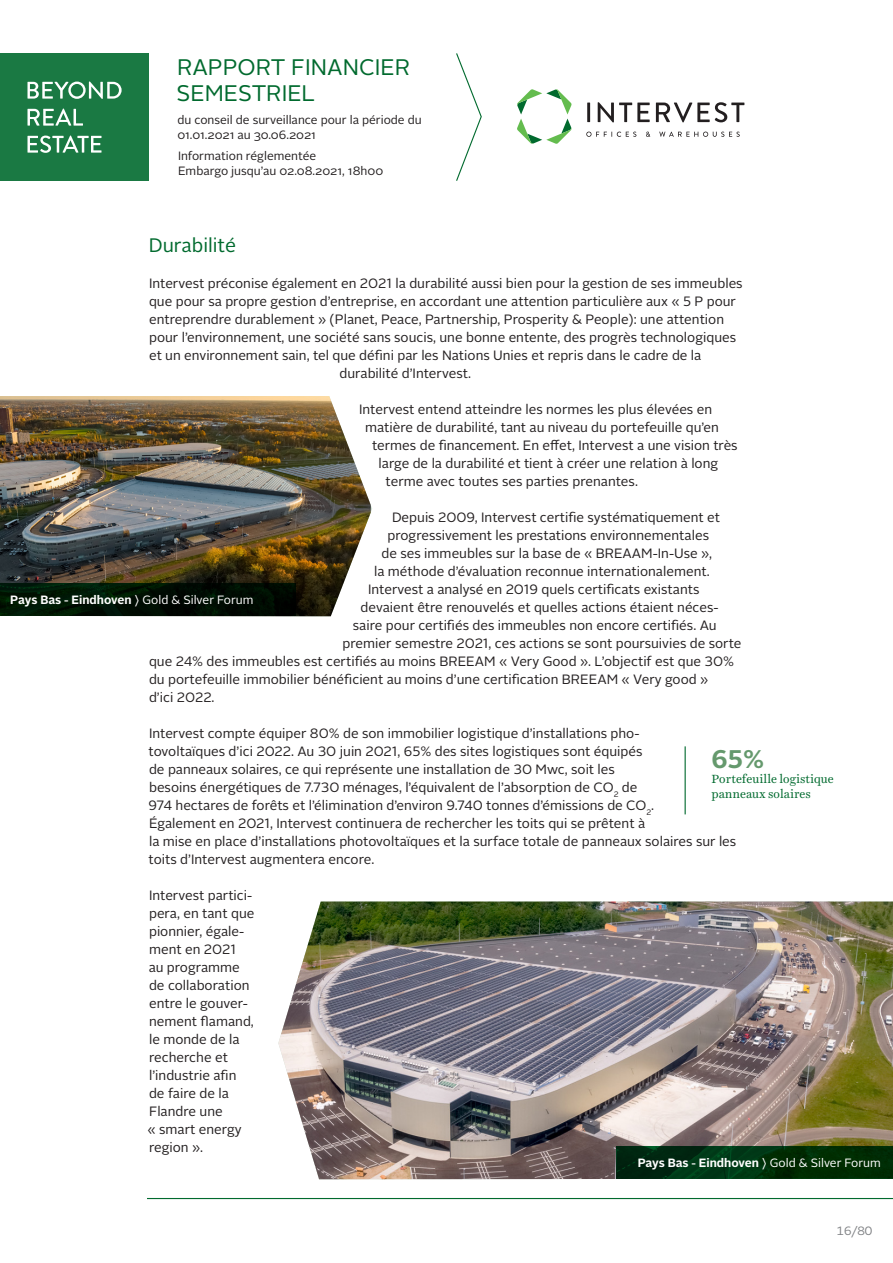
<style>
.page{position:relative;width:893px;height:1263px;background:#fff}
.page>*{position:absolute;margin:0;border:0;box-sizing:border-box;transform-origin:0 0}
.Call-out_Nested{font:700 25.5px "Alright Sans";color:#65996d}
.t1{font:22.5px/25.5px "Alright Sans";color:#016a2e}
.T3_JV_donkergroen{font:19.5px "Alright Sans";color:#016a2e}
.Body{font:13.5px/18px "Alright Sans";color:#231f20}
.t2{font:12px/15px "Alright Sans";color:#231f20}
.Bijschrift_foto_rech{font:12px "Alright Sans";color:#fff}
.Call-out_body{font:12px "Harriet Text";color:#016a2e}
.t3{font:12px "Alright Sans";color:#808285}
.s1{font-weight:700}
.s2{font-weight:500;font-size:11.7px}
</style>
<div class="page">
<svg style="left:456px;top:53px;width:26px;height:128px"></svg>
<div style="left:0;top:53px;width:149px;height:128px;background:#1a7943"></div>
<svg style="left:28px;top:136px;width:74px;height:17px"></svg>
<svg style="left:28px;top:109px;width:55px;height:17px"></svg>
<svg style="left:28px;top:82px;width:94px;height:17px"></svg>
<svg style="left:517px;top:89px;width:55px;height:55px"></svg>
<svg style="left:586px;top:132px;width:50px;height:5px"></svg>
<svg style="left:646px;top:132px;width:4px;height:5px"></svg>
<svg style="left:659px;top:132px;width:81px;height:5px"></svg>
<hr style="left:587px;top:103px;width:3px;height:19px;background:#231f20">
<svg style="left:598px;top:102px;width:52px;height:20px"></svg>
<svg style="left:656px;top:102px;width:88px;height:20px"></svg>
<img style="left:0;top:396px;width:371px;height:220px">
<img style="left:278px;top:901px;width:615px;height:278px">
<svg style="left:616px;top:1146px;width:277px;height:33px;background:#002e0c"></svg>
<svg style="left:0;top:583px;width:295px;height:33px;background:#001103"></svg>
<hr style="left:685px;top:746px;width:1px;height:68px;background:#016a2e">
<hr style="left:147px;top:1198px;width:746px;height:1px;background:#016a2e">
<h2 class="t1" style="left:177px;top:55px;width:235px">RAPPORT FINANCIER<br>SEMESTRIEL</h2>
<p class="t2" style="left:177px;top:112px;width:246px">du conseil de surveillance pour la période du<br>01.01.2021 au 30.06.2021</p>
<p class="t2" style="left:178px;top:149px;width:207px">Information réglementée<br>Embargo jusqu’au 02.08.2021, 18h00</p>
<p class="T3_JV_donkergroen" style="left:149px;top:232px;width:89px">Durabilité</p>
<p class="Body" style="left:149px;top:275px;width:595px">Intervest préconise également en 2021 la durabilité aussi bien pour la gestion de ses immeubles</p>
<p class="Body" style="left:149px;top:293px;width:588px">que pour sa propre gestion d’entreprise, en accordant une attention particulière aux « 5 P pour</p>
<p class="Body" style="left:149px;top:311px;width:577px">entreprendre durablement » (Planet, Peace, Partnership, Prosperity &amp; People): une attention</p>
<p class="Body" style="left:149px;top:329px;width:589px">pour l’environnement, une société sans soucis, une bonne entente, des progrès technologiques</p>
<p class="Body" style="left:149px;top:347px;width:554px">et un environnement sain, tel que défini par les Nations Unies et repris dans le cadre de la</p>
<p class="Body" style="left:340px;top:365px;width:133px">durabilité d’Intervest.</p>
<p class="Body" style="left:359px;top:401px;width:355px">Intervest entend atteindre les normes les plus élevées en</p>
<p class="Body" style="left:365px;top:419px;width:355px">matière de durabilité, tant au niveau du portefeuille qu’en</p>
<p class="Body" style="left:372px;top:437px;width:367px">termes de financement. En effet, Intervest a une vision très</p>
<p class="Body" style="left:379px;top:455px;width:341px">large de la durabilité et tient à créer une relation à long</p>
<p class="Body" style="left:385px;top:473px;width:254px">terme avec toutes ses parties prenantes.</p>
<p class="Body" style="left:392px;top:509px;width:330px">Depuis 2009, Intervest certifie systématiquement et</p>
<p class="Body" style="left:388px;top:527px;width:323px">progressivement les prestations environnementales</p>
<p class="Body" style="left:382px;top:545px;width:332px">de ses immeubles sur la base de « BREAAM-In-Use »,</p>
<p class="Body" style="left:374px;top:563px;width:337px">la méthode d’évaluation reconnue internationalement.</p>
<p class="Body" style="left:368px;top:581px;width:333px">Intervest a analysé en 2019 quels certificats existants</p>
<p class="Body" style="left:361px;top:599px;width:360px">devaient être renouvelés et quelles actions étaient néces-</p>
<p class="Body" style="left:353px;top:617px;width:365px">saire pour certifiés des immeubles non encore certifiés. Au</p>
<p class="Body" style="left:343px;top:635px;width:400px">premier semestre 2021, ces actions se sont poursuivies de sorte</p>
<p class="Body" style="left:149px;top:653px;width:587px">que 24% des immeubles est certifiés au moins BREEAM « Very Good ». L’objectif est que 30%</p>
<p class="Body" style="left:149px;top:671px;width:561px">du portefeuille immobilier bénéficient au moins d’une certification BREEAM « Very good »</p>
<p class="Body" style="left:149px;top:689px;width:67px">d’ici 2022.</p>
<p class="Body" style="left:148px;top:725px;width:589px">Intervest compte équiper 80% de son immobilier logistique d’installations pho-<br>tovoltaïques d’ici 2022. Au 30 juin 2021, 65% des sites logistiques sont équipés<br>de panneaux solaires, ce qui représente une installation de 30 Mwc, soit les<br>besoins énergétiques de 7.730 ménages, l’équivalent de l’absorption de CO<sub>2</sub> de<br>974 hectares de forêts et l’élimination d’environ 9.740 tonnes d’émissions de CO<sub>2</sub>.<br>Également en 2021, Intervest continuera de rechercher les toits qui se prêtent à<br>la mise en place d’installations photovoltaïques et la surface totale de panneaux solaires sur les toits d’Intervest augmentera encore.</p>
<p class="Body" style="left:147px;top:887px;width:108px">Intervest partici&shy;pera, en tant que pionnier, égale&shy;ment en 2021<br>au programme de collaboration entre le gouver&shy;nement flamand, le monde de la recherche et l’industrie afin<br>de faire de la<br>Flandre une<br>« smart energy region ».</p>
<p class="Bijschrift_foto_rech" style="left:638px;top:1155px;width:245px"><span class="s1">Pays Bas</span> <span class="s2">-</span> <span class="s1">Eindhoven</span> 〉 Gold &amp; Silver Forum</p>
<p class="Bijschrift_foto_rech" style="left:10px;top:592px;width:245px"><span class="s1">Pays Bas</span> <span class="s2">-</span> <span class="s1">Eindhoven</span> 〉 Gold &amp; Silver Forum</p>
<p class="Call-out_Nested" style="left:711px;top:741px;width:54px">65%</p>
<p class="Call-out_body" style="left:711px;top:770px;width:124px">Portefeuille logistique</p>
<p class="Call-out_body" style="left:711px;top:785px;width:101px">panneaux solaires</p>
<p class="t3" style="left:836px;top:1223px;width:37px">16/80</p>
</div>
